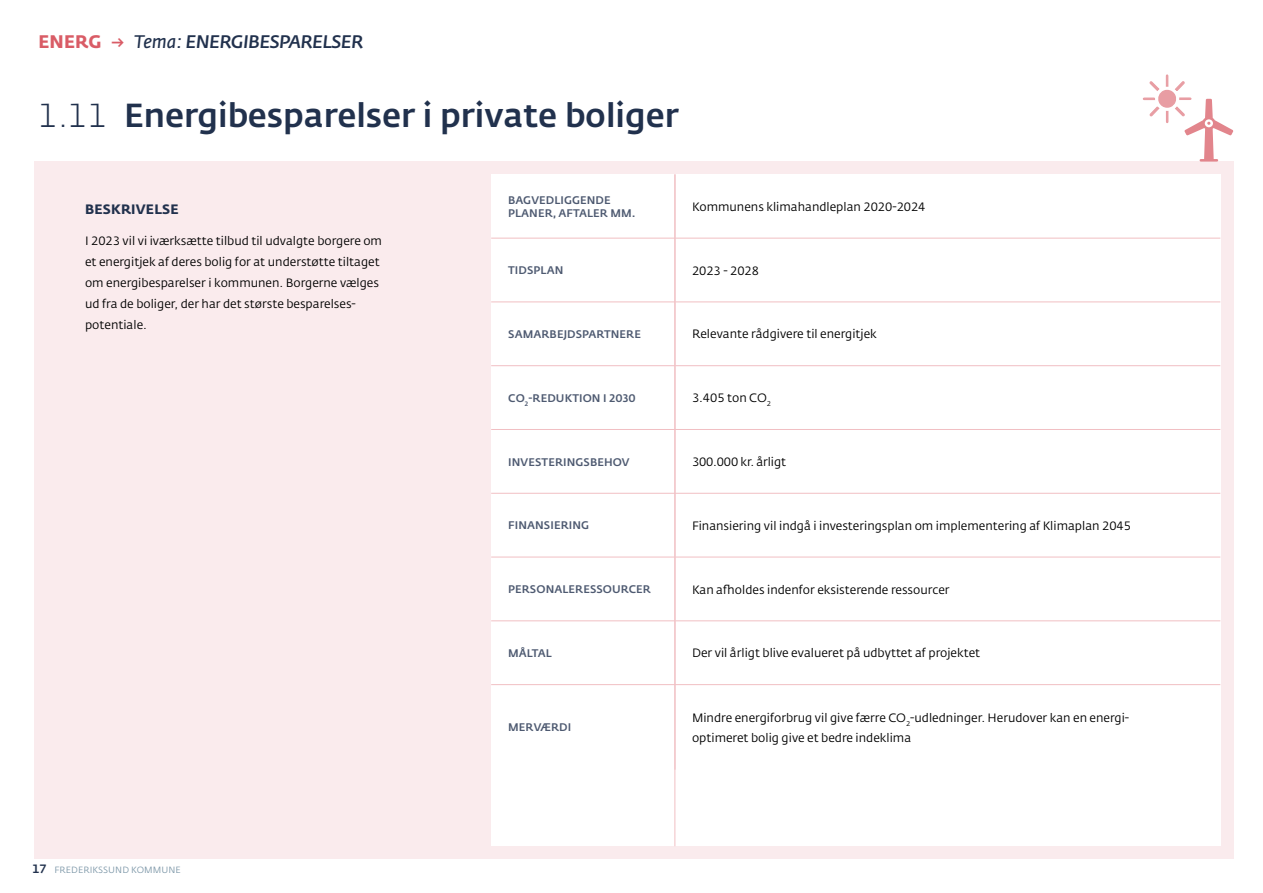
<style>
.page{position:relative;width:1263px;height:893px;background:#fff}
.page>*{position:absolute;margin:0;border:0;box-sizing:border-box;transform-origin:0 0}
.Rub_2{font:500 33px "Fedra Sans Std";color:#21314d}
.Område{font:italic 500 18px "Fedra Sans Std";color:#21314d}
.MR_Beskrivelse{font:700 13.5px "Fedra Sans Std";letter-spacing:.01em;color:#21314d}
.Tabel_regular{font:12px/19.5px "Fedra Sans Std";color:#000}
.Brød{font:12px/21px "Fedra Sans Std";color:#000}
.Tabel_fed{font:500 10.95px/13.5px "Fedra Sans Std";letter-spacing:.01em;color:#4e5a71}
.t1{font:9px "Fedra Sans Std";letter-spacing:.01em;color:#809aaa}
.s1{font-weight:700;font-style:normal;color:#d95c66}
.s2{font-weight:400;font-style:normal;color:#d95c66}
.s3{font-weight:400}
.s4{font-weight:300}
.s5{font-weight:500;font-size:12px;color:#21314d}
</style>
<div class="page">
<div style="left:34px;top:162px;width:1199px;height:697px;background:#faebed"></div>
<div style="left:491px;top:174px;width:729px;height:672px;background:#fff"></div>
<svg style="left:1142px;top:75px;width:91px;height:87px"></svg>
<hr style="left:674px;top:174px;width:1px;height:672px;background:#f1bfc3">
<hr style="left:675px;top:174px;width:1px;height:64px;background:#f1bfc3">
<hr style="left:491px;top:238px;width:184px;height:1px;background:#f1bfc3">
<hr style="left:675px;top:238px;width:545px;height:1px;background:#f1bfc3">
<hr style="left:675px;top:238px;width:1px;height:64px;background:#f1bfc3">
<hr style="left:491px;top:302px;width:184px;height:1px;background:#f1bfc3">
<hr style="left:675px;top:302px;width:545px;height:1px;background:#f1bfc3">
<hr style="left:675px;top:302px;width:1px;height:63px;background:#f1bfc3">
<hr style="left:491px;top:365px;width:184px;height:1px;background:#f1bfc3">
<hr style="left:675px;top:365px;width:545px;height:1px;background:#f1bfc3">
<hr style="left:675px;top:366px;width:1px;height:63px;background:#f1bfc3">
<hr style="left:491px;top:429px;width:184px;height:1px;background:#f1bfc3">
<hr style="left:675px;top:429px;width:545px;height:1px;background:#f1bfc3">
<hr style="left:675px;top:430px;width:1px;height:63px;background:#f1bfc3">
<hr style="left:491px;top:493px;width:184px;height:1px;background:#f1bfc3">
<hr style="left:675px;top:493px;width:545px;height:1px;background:#f1bfc3">
<hr style="left:675px;top:494px;width:1px;height:63px;background:#f1bfc3">
<hr style="left:491px;top:557px;width:184px;height:1px;background:#f1bfc3">
<hr style="left:675px;top:557px;width:545px;height:1px;background:#f1bfc3">
<hr style="left:675px;top:557px;width:1px;height:63px;background:#f1bfc3">
<hr style="left:675px;top:621px;width:1px;height:63px;background:#f1bfc3">
<hr style="left:675px;top:685px;width:1px;height:85px;background:#f1bfc3">
<hr style="left:491px;top:620px;width:184px;height:1px;background:#f1bfc3">
<hr style="left:675px;top:620px;width:545px;height:1px;background:#f1bfc3">
<hr style="left:491px;top:684px;width:184px;height:1px;background:#f1bfc3">
<hr style="left:675px;top:684px;width:545px;height:1px;background:#f1bfc3">
<p class="Område" style="left:38px;top:31px;width:326px"><span class="s1">ENERG</span> <span class="s2">→</span> <span class="s3">Tema:</span> ENERGIBESPARELSER</p>
<h1 class="Rub_2" style="left:38px;top:95px;width:642px"><span class="s4">1.11</span> Energibesparelser i private boliger</h1>
<h2 class="MR_Beskrivelse" style="left:85px;top:201px;width:95px">BESKRIVELSE</h2>
<p class="Brød" style="left:85px;top:231px;width:298px">I 2023 vil vi iværksætte tilbud til udvalgte borgere om et energitjek af deres bolig for at understøtte tiltaget om energibesparelser i kommunen. Borgerne vælges ud fra de boliger, der har det største besparelses&shy;potentiale.</p>
<p class="t1" style="left:32px;top:864px;width:150px"><span class="s5">17</span> FREDERIKSSUND KOMMUNE</p>
<p class="Tabel_fed" style="left:508px;top:193px;width:129px">BAGVEDLIGGENDE<br>PLANER, AFTALER MM.</p>
<p class="Tabel_regular" style="left:692px;top:197px;width:235px">Kommunens klimahandleplan 2020-2024</p>
<p class="Tabel_fed" style="left:508px;top:264px;width:57px">TIDSPLAN</p>
<p class="Tabel_regular" style="left:692px;top:261px;width:68px">2023 - 2028</p>
<p class="Tabel_fed" style="left:508px;top:327px;width:134px">SAMARBEJDSPARTNERE</p>
<p class="Tabel_regular" style="left:692px;top:325px;width:186px">Relevante rådgivere til energitjek</p>
<p class="Tabel_fed" style="left:508px;top:391px;width:129px">CO<sub>2</sub>-REDUKTION I 2030</p>
<p class="Tabel_regular" style="left:692px;top:388px;width:81px">3.405 ton CO<sub>2</sub></p>
<p class="Tabel_fed" style="left:508px;top:455px;width:123px">INVESTERINGSBEHOV</p>
<p class="Tabel_regular" style="left:692px;top:452px;width:96px">300.000 kr. årligt</p>
<p class="Tabel_fed" style="left:508px;top:519px;width:82px">FINANSIERING</p>
<p class="Tabel_regular" style="left:692px;top:516px;width:440px">Finansiering vil indgå i investeringsplan om implementering af Klimaplan 2045</p>
<p class="Tabel_fed" style="left:508px;top:583px;width:144px">PERSONALERESSOURCER</p>
<p class="Tabel_regular" style="left:692px;top:580px;width:259px">Kan afholdes indenfor eksisterende ressourcer</p>
<p class="Tabel_fed" style="left:508px;top:646px;width:45px">MÅLTAL</p>
<p class="Tabel_regular" style="left:692px;top:644px;width:290px">Der vil årligt blive evalueret på udbyttet af projektet</p>
<p class="Tabel_fed" style="left:508px;top:721px;width:65px">MERVÆRDI</p>
<p class="Tabel_regular" style="left:692px;top:708px;width:439px">Mindre energiforbrug vil give færre CO<sub>2</sub>-udledninger. Herudover kan en energi&shy;optimeret bolig give et bedre indeklima</p>
</div>
